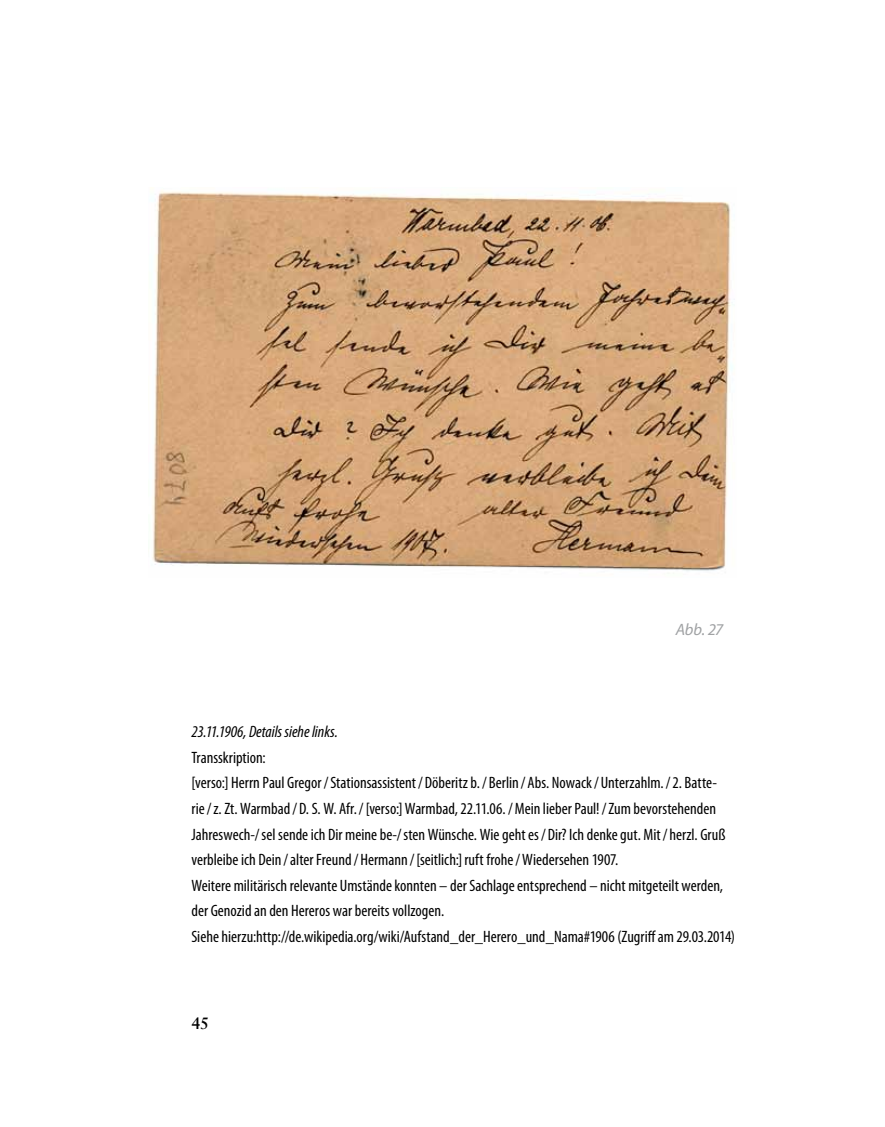
<style>
.page{position:relative;width:885px;height:1127px;background:#fff}
.page>*{position:absolute;margin:0;border:0;box-sizing:border-box;transform-origin:0 0}
.t1{font:condensed 16.5px/25.5px "Myriad Pro";color:#000}
.t2{font:italic condensed 16.5px "Myriad Pro";color:#000}
.t3{font:italic 16.5px "Myriad Pro";color:#a0a2a4}
.t4{font:700 16.5px "Sabon";color:#000}
</style>
<div class="page">
<img style="left:152px;top:190px;width:581px;height:381px">
<p class="t3" style="left:675px;top:620px;width:48px">Abb. 27</p>
<p class="t2" style="left:191px;top:722px;width:148px">23.11.1906, Details siehe links.</p>
<p class="t1" style="left:191px;top:744px;width:545px">Transskription:<br>[verso:] Herrn Paul Gregor/Stationsassistent/ Döberitz b./ Berlin / Abs. Nowack/ Unterzahlm./2. Batte&shy;rie/z. Zt. Warmbad/ D. S. W. Afr./[verso:]Warmbad, 22.11.06. /Mein lieber Paul!/Zum bevorstehenden Jahreswech-/sel sende ich Dir meine be-/sten Wünsche. Wie geht es/ Dir? Ich denke gut. Mit/ herzl. Gruß verbleibe ich Dein /alter Freund/ Hermann /[seitlich:]ruft frohe/Wiedersehen 1907.<br>Weitere militärisch relevante Umstände konnten – der Sachlage entsprechend – nicht mitgeteilt werden, der Genozid an den Hereros war bereits vollzogen.<br>Siehe hierzu:http://de.wikipedia.org/wiki/Aufstand_der_Herero_und_Nama#1906 (Zugriff am 29.03.2014)</p>
<p class="t4" style="left:191px;top:1013px;width:19px">45</p>
</div>
